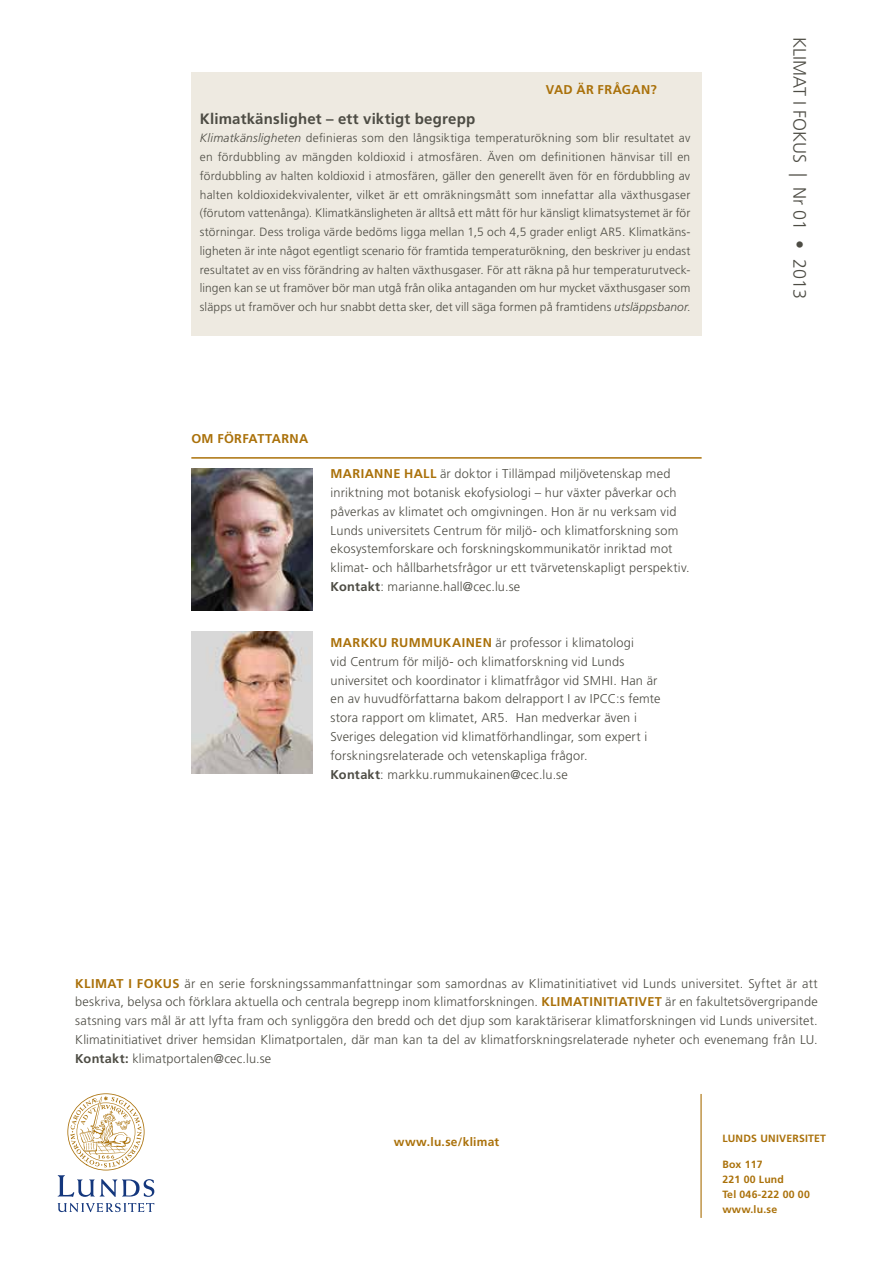
<style>
.page{position:relative;width:893px;height:1263px;background:#fff}
.page>*{position:absolute;margin:0;border:0;box-sizing:border-box;transform-origin:0 0}
.t1{font:300 18px "Frutiger LT Std";color:#4d4c44}
.t2{font:700 15px "Frutiger LT Std";letter-spacing:.015em;color:#4d4c44}
.t3{font:300 12.75px/18.8px "Frutiger LT Std";letter-spacing:.015em;color:#4d4c44}
.t4{font:700 12.75px "Frutiger LT Std";letter-spacing:.025em;color:#aa710a}
.t5{font:300 12px/18.8px "Frutiger LT Std";letter-spacing:.01em;color:#4d4c44;text-align:justify}
.t6{font:700 12px "Frutiger LT Std";color:#aa710a}
.t7{font:700 10.5px/15px "Frutiger LT Std";letter-spacing:.02em;color:#aa710a}
.s1{font-style:italic}
.s2{font-weight:700;color:#aa710a}
.s3{font-weight:700}
</style>
<div class="page">
<div style="left:191px;top:72px;width:511px;height:264px;background:#eeeae1"></div>
<hr style="left:700px;top:1094px;width:2px;height:124px;background:#aa710a">
<svg style="left:58px;top:1093px;width:96px;height:104px"></svg>
<svg style="left:58px;top:1203px;width:96px;height:9px"></svg>
<hr style="left:191px;top:457px;width:511px;height:2px;background:#aa710a">
<img style="left:191px;top:469px;width:122px;height:141px">
<img style="left:191px;top:632px;width:122px;height:141px">
<p class="t4" style="left:546px;top:82px;width:113px">VAD ÄR FRÅGAN?</p>
<p class="t2" style="left:200px;top:110px;width:277px">KLIMATKÄNSLIGHET – ETT VIKTIGT BEGREPP</p>
<p class="t5" style="left:200px;top:129px;width:492px"><span class="s1">Klimatkänsligheten</span> definieras som den långsiktiga temperaturökning som blir resultatet av en fördubbling av mängden koldioxid i atmosfären. Även om definitionen hänvisar till en fördubbling av halten koldioxid i atmosfären, gäller den generellt även för en fördubbling av halten koldioxidekvivalenter, vilket är ett omräkningsmått som innefattar alla växthusgaser (förutom vattenånga). Klimatkänsligheten är alltså ett mått för hur känsligt klimatsystemet är för störningar. Dess troliga värde bedöms ligga mellan 1,5 och 4,5 grader enligt AR5. Klimatkäns&shy;ligheten är inte något egentligt scenario för framtida temperaturökning, den beskriver ju endast resultatet av en viss förändring av halten växthusgaser. För att räkna på hur temperaturutveck&shy;lingen kan se ut framöver bör man utgå från olika antaganden om hur mycket växthusgaser som släpps ut framöver och hur snabbt detta sker, det vill säga formen på framtidens <span class="s1">utsläppsbanor</span>.</p>
<p class="t4" style="left:191px;top:431px;width:119px">OM FÖRFATTARNA</p>
<p class="t3" style="left:331px;top:465px;width:361px"><span class="s2">MARIANN E HALL</span> är doktor i Tillämpad miljövetenskap med inriktning mot botanisk ekofysiologi – hur växter påverkar och påverkas av klimatet och omgivningen. H on är nu verksam vid Lunds universitets Centrum för miljö- och klimatforskning som ekosystemforskare och forskningskommunikatör inriktad mot klimat- och hållbarhetsfrågor ur ett tvärvetenskapligt perspektiv.<br><span class="s3">KONTAKT</span>: marianne.hall@cec.lu.se</p>
<p class="t3" style="left:331px;top:634px;width:305px"><span class="s2">MARKKU RUMMUKAINEN</span> är professor i klimatologi vid Centrum för miljö- och klimatforskning vid Lunds universitet och koordinator i klimatfrågor vid SMHI</p>
<p class="t3" style="left:331px;top:671px;width:332px;text-indent:283px">. Han är en av huvudförfattarna bakom delrapport I av I PCC :s femte stora rapport om klimatet, AR5. H an medverkar även i Sveriges delegation vid klimatförhandlingar, som expert i forskningsrelaterade och vetenskapliga frågor.<br><span class="s3">KONTAKT</span>: markku.rummukainen@cec.lu.se</p>
<h1 class="t1" style="left:810px;top:37px;width:263px;rotate:90deg">KLIMAT I FOKUS | Nr 01 • 2013</h1>
<p class="t3" style="left:75px;top:974px;width:744px;text-indent:109px">är en serie forskningssammanfattningar som samordnas av Klimatinitiativet vid Lunds universitet. Syftet är att beskriva, belysa och förklara aktuella och centrala begrepp inom klimatforskningen. <span class="s2">KLIMATI</span></p>
<p class="t4" style="left:75px;top:976px;width:9px">KLIMAT</p>
<p class="t4" style="left:128px;top:976px;width:18px">I FOKUS</p>
<p class="t3" style="left:75px;top:993px;width:744px;text-align:justify;text-indent:590px">är en fakultetsövergripande satsning vars mål är att lyfta fram och synliggöra den bredd och det djup som karaktäriserar klimatforskningen vid Lunds universitet.<br>Klimatinitiativet driver hemsidan Klimatportalen, där man kan ta del av klimatforskningsrelaterade nyheter och evenemang från LU .<br><span class="s3">KONTAKT:</span> klimatportalen@cec.lu.se</p>
<p class="t4" style="left:593px;top:994px;width:18px">NITIATIVET</p>
<p class="t6" style="left:394px;top:1135px;width:107px">WWW.LU.SE/KLIMAT</p>
<p class="t7" style="left:722px;top:1131px;width:105px">LUNDS UNIVERSITET</p>
<p class="t7" style="left:722px;top:1157px;width:89px">BOX 117<br>221 00 LUND<br>TEL 046-222 00 00<br>WWW.LU.SE</p>
</div>
